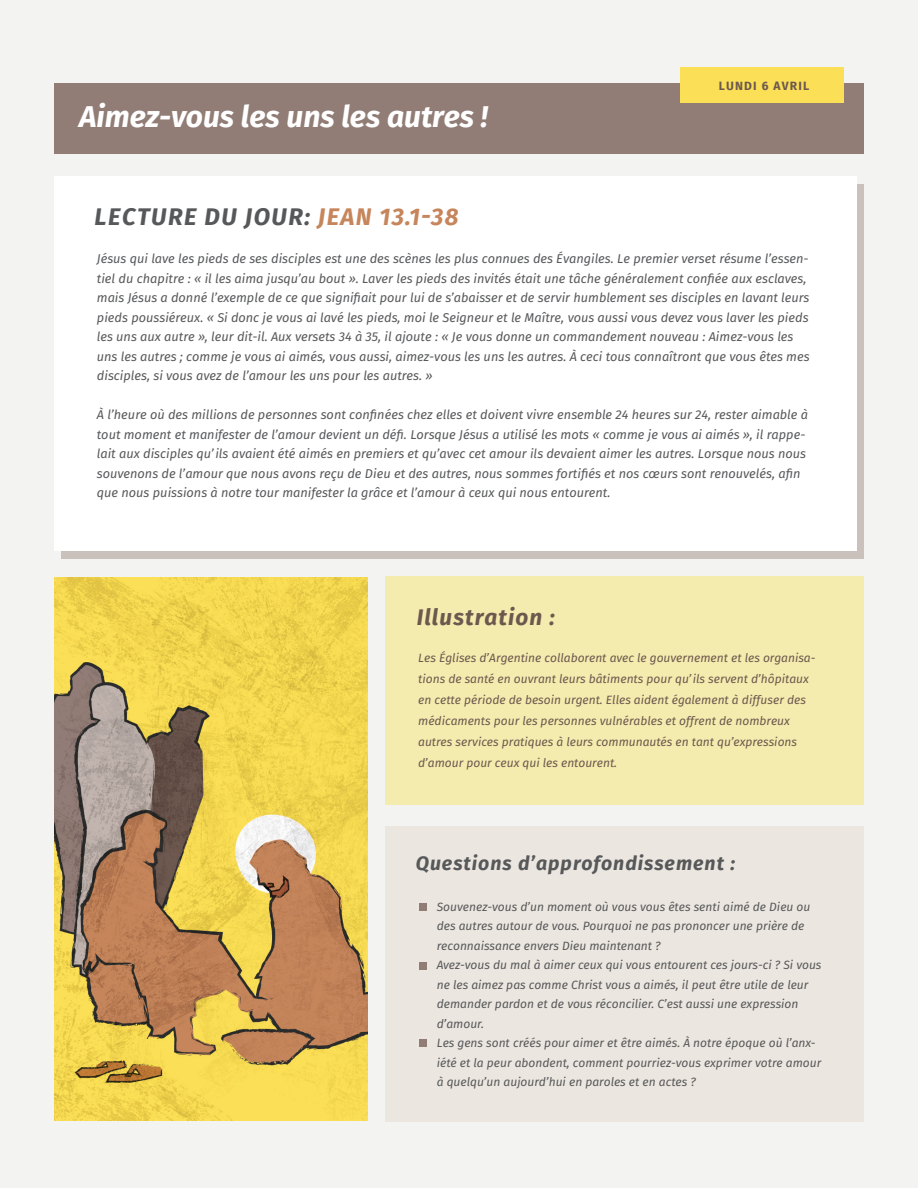
<style>
.page{position:relative;width:918px;height:1188px;background:#f3f3f1}
.page>*{position:absolute;margin:0;border:0;box-sizing:border-box;transform-origin:0 0}
.t1{font:italic 700 30px "Fira Sans";color:#fff}
.t2{font:italic 700 24px "Fira Sans";letter-spacing:.06em;color:#57585a}
.t3{font:italic 700 22.5px "Fira Sans";letter-spacing:.05em;color:#6c584e}
.t4{font:italic 700 19.5px "Fira Sans";letter-spacing:.05em;color:#57585a}
.t5{font:italic 12.75px/19.5px "Fira Sans";color:#57585a}
.t6{font:italic 12px/19.5px "Fira Sans";color:#57585a}
.t7{font:italic 12px/21px "Fira Sans";color:#6c584e}
.t8{font:700 12px "Fira Sans";letter-spacing:.1em;color:#6c584e}
.s1{color:#c6855b}
</style>
<div class="page">
<div style="left:61px;top:184px;width:803px;height:375px;background:#cac0bc"></div>
<div style="left:54px;top:176px;width:803px;height:375px;background:#fff"></div>
<div style="left:385px;top:826px;width:479px;height:296px;background:#ebe6df"></div>
<div style="left:54px;top:83px;width:810px;height:70px;background:#917d76"></div>
<div style="left:680px;top:68px;width:164px;height:35px;background:#fbdf57"></div>
<div style="left:385px;top:576px;width:479px;height:229px;background:#f4ebae"></div>
<div style="left:419px;top:903px;width:8px;height:8px;background:#917d76"></div>
<div style="left:419px;top:962px;width:8px;height:7px;background:#917d76"></div>
<div style="left:419px;top:1039px;width:8px;height:8px;background:#917d76"></div>
<img style="left:54px;top:578px;width:313px;height:542px">
<p class="t1" style="left:79px;top:95px;width:410px">Aimez-vous les uns les autres !</p>
<p class="t2" style="left:95px;top:200px;width:365px">LECTURE DU JOUR: <span class="s1">JEAN 13.1-38</span></p>
<p class="t8" style="left:719px;top:76px;width:92px">LUNDI 6 AVRIL</p>
<p class="t5" style="left:97px;top:250px;width:714px">Jésus qui lave les pieds de ses disciples est une des scènes les plus connues des Évangiles. Le premier verset résume l’essen&shy;tiel du chapitre : « il les aima jusqu’au bout ». Laver les pieds des invités était une tâche généralement confiée aux esclaves, mais Jésus a donné l’exemple de ce que signifiait pour lui de s’abaisser et de servir humblement ses disciples en lavant leurs pieds poussiéreux. « Si donc je vous ai lavé les pieds, moi le Seigneur et le Maître, vous aussi vous devez vous laver les pieds les uns aux autre », leur dit-il. Aux versets 34 à 35, il ajoute : « Je vous donne un commandement nouveau : Aimez-vous les uns les autres ; comme je vous ai aimés, vous aussi, aimez-vous les uns les autres. À ceci tous connaîtront que vous êtes mes disciples, si vous avez de l’amour les uns pour les autres. »</p>
<p class="t5" style="left:97px;top:406px;width:713px">À l’heure où des millions de personnes sont confinées chez elles et doivent vivre ensemble 24 heures sur 24, rester aimable à tout moment et manifester de l’amour devient un défi. Lorsque Jésus a utilisé les mots « comme je vous ai aimés », il rappe&shy;lait aux disciples qu’ils avaient été aimés en premiers et qu’avec cet amour ils devaient aimer les autres. Lorsque nous nous souvenons de l’amour que nous avons reçu de Dieu et des autres, nous sommes fortifiés et nos cœurs sont renouvelés, afin que nous puissions à notre tour manifester la grâce et l’amour à ceux qui nous entourent.</p>
<h3 class="t3" style="left:417px;top:601px;width:140px">Illustration :</h3>
<p class="t7" style="left:418px;top:649px;width:399px">Les Églises d’Argentine collaborent avec le gouvernement et les organisa&shy;tions de santé en ouvrant leurs bâtiments pour qu’ils servent d’hôpitaux en cette période de besoin urgent. Elles aident également à diffuser des médicaments pour les personnes vulnérables et offrent de nombreux autres services pratiques à leurs communautés en tant qu’expressions d’amour pour ceux qui les entourent.</p>
<h3 class="t4" style="left:416px;top:849px;width:321px">Questions d’approfondissement :</h3>
<p class="t6" style="left:437px;top:898px;width:375px">Souvenez-vous d’un moment où vous vous êtes senti aimé de Dieu ou des autres autour de vous. Pourquoi ne pas prononcer une prière de reconnaissance envers Dieu maintenant ?</p>
<p class="t6" style="left:437px;top:956px;width:386px">Avez-vous du mal à aimer ceux qui vous entourent ces jours-ci ? Si vous ne les aimez pas comme Christ vous a aimés, il peut être utile de leur demander pardon et de vous réconcilier. C’est aussi une expression d’amour.</p>
<p class="t6" style="left:437px;top:1034px;width:386px">Les gens sont créés pour aimer et être aimés. À notre époque où l’anx&shy;iété et la peur abondent, comment pourriez-vous exprimer votre amour à quelqu’un aujourd’hui en paroles et en actes ?</p>
</div>
